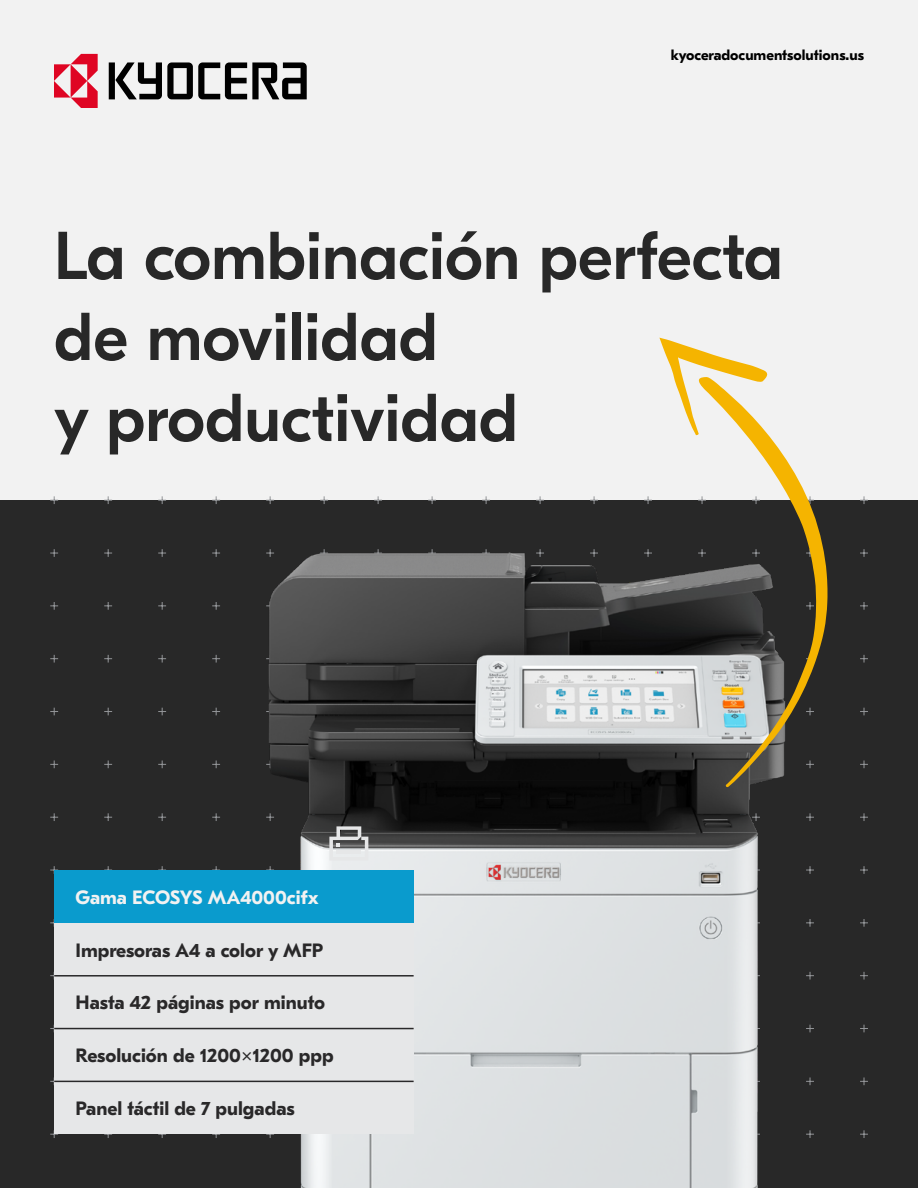
<style>
.page{position:relative;width:918px;height:1188px;background:#fff}
.page>*{position:absolute;margin:0;border:0;box-sizing:border-box;transform-origin:0 0}
.t1{font:500 67.5px/81px "GT Eesti Pro Display";color:#282828}
.t2{font:700 19.35px "GT Eesti Pro Text";color:#292829}
.t3{font:700 19.35px "GT Eesti Pro Text";color:#f2f2f2}
.t4{font:700 14.7px "GT Eesti Pro Text";color:#000}
</style>
<div class="page">
<div style="left:0;top:0;width:918px;height:513px;background:#f2f2f2"></div>
<div style="left:0;top:500px;width:918px;height:688px;background:#282828"></div>
<svg style="left:109px;top:62px;width:198px;height:37px"></svg>
<svg style="left:54px;top:54px;width:44px;height:54px"></svg>
<img style="left:104px;top:337px;width:764px;height:851px">
<div style="left:54px;top:1081px;width:360px;height:53px;background:#e6e7e8"></div>
<div style="left:54px;top:1029px;width:360px;height:52px;background:#e6e7e8"></div>
<div style="left:54px;top:976px;width:360px;height:53px;background:#e6e7e8"></div>
<div style="left:54px;top:923px;width:360px;height:53px;background:#e6e7e8"></div>
<div style="left:54px;top:870px;width:360px;height:53px;background:#0a9bcd"></div>
<hr style="left:54px;top:1081px;width:360px;height:1px;background:#292829">
<hr style="left:54px;top:1028px;width:360px;height:1px;background:#292829">
<hr style="left:54px;top:975px;width:360px;height:2px;background:#292829">
<svg style="left:329px;top:826px;width:39px;height:35px"></svg>
<svg style="left:698px;top:377px;width:129px;height:410px"></svg>
<svg style="left:659px;top:338px;width:108px;height:97px"></svg>
<p class="t4" style="left:671px;top:47px;width:195px">kyoceradocumentsolutions.us</p>
<h1 class="t1" style="left:54px;top:217px;width:730px">La combinación perfecta de movilidad<br>y productividad</h1>
<p class="t3" style="left:75px;top:887px;width:245px">Gama ECOSYS MA4000cifx</p>
<p class="t2" style="left:75px;top:939px;width:249px">Impresoras A4 a color y MFP</p>
<p class="t2" style="left:75px;top:992px;width:251px">Hasta 42 páginas por minuto</p>
<p class="t2" style="left:75px;top:1045px;width:260px">Resolución de 1200×1200 ppp</p>
<p class="t2" style="left:75px;top:1098px;width:221px">Panel táctil de 7 pulgadas</p>
</div>
